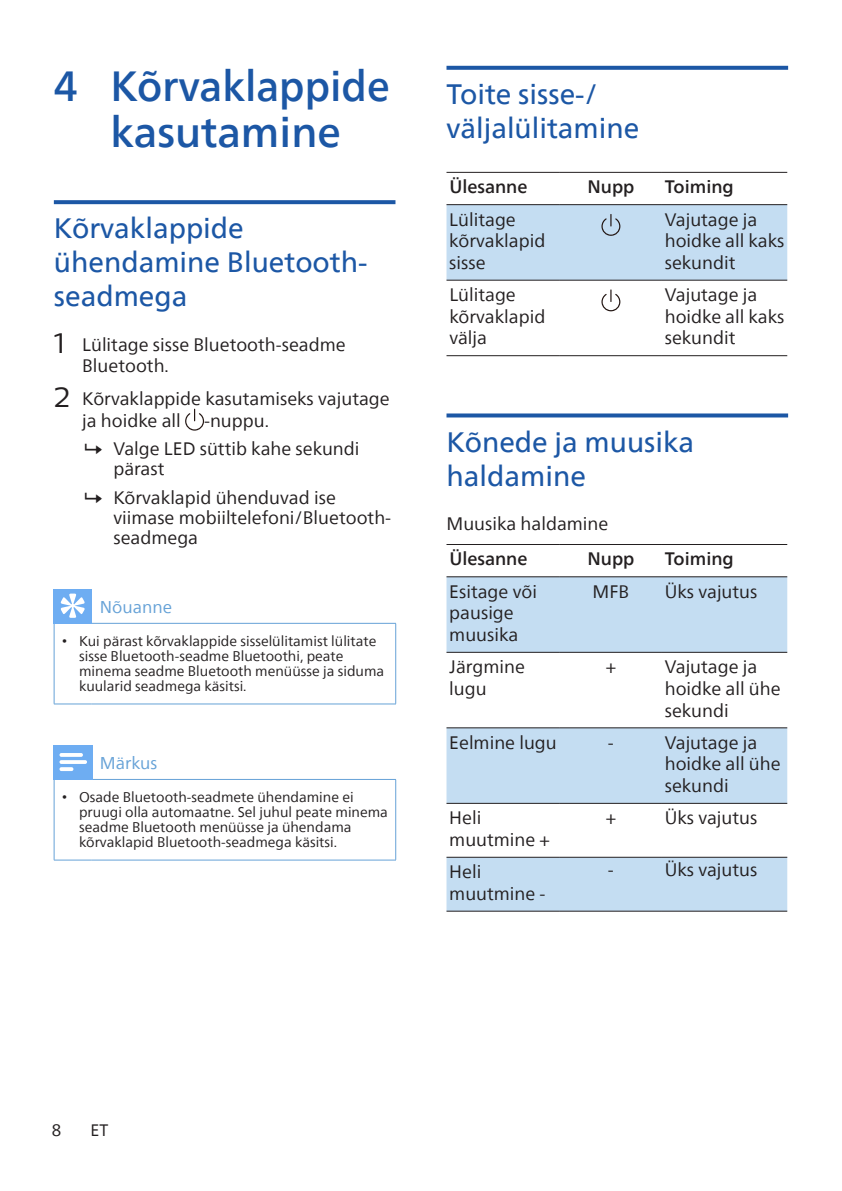
<style>
.page{position:relative;width:842px;height:1191px;background:#fff}
.page>*{position:absolute;margin:0;border:0;box-sizing:border-box;transform-origin:0 0}
.t1{font:500 42px/46px "Neue Frutiger World";color:#1c57a5;text-align:center}
.t2{font:28px/34px "Neue Frutiger World";color:#1c57a5}
.t3{font:18px/21.6px "Neue Frutiger World";color:#231f20}
.t4{font:500 18px "Neue Frutiger World";color:#231f20}
.t5{font:17px "Neue Frutiger World";color:#66a2d7}
.t6{font:16.4px "Neue Frutiger World";color:#231f20}
.t7{font:14px/15px "Neue Frutiger World";color:#231f20}
.s1{font-family:"Centrale Sans";font-size:28px}
.s2{font-family:"Arial"}
</style>
<div class="page">
<svg style="left:54px;top:200px;width:341px;height:4px"></svg>
<svg style="left:185px;top:409px;width:19px;height:21px"></svg>
<hr style="left:395px;top:623px;width:1px;height:80px;background:#66a2d7">
<hr style="left:54px;top:623px;width:1px;height:80px;background:#66a2d7">
<hr style="left:54px;top:703px;width:38px;height:1px;background:#66a2d7">
<hr style="left:92px;top:703px;width:304px;height:1px;background:#66a2d7">
<hr style="left:92px;top:623px;width:304px;height:1px;background:#66a2d7">
<hr style="left:54px;top:623px;width:38px;height:1px;background:#66a2d7">
<div style="left:54px;top:589px;width:38px;height:34px;background:#6eadf2"></div>
<svg style="left:61px;top:593px;width:24px;height:25px"></svg>
<hr style="left:395px;top:779px;width:1px;height:81px;background:#66a2d7">
<hr style="left:54px;top:779px;width:1px;height:81px;background:#66a2d7">
<hr style="left:54px;top:859px;width:38px;height:1px;background:#66a2d7">
<hr style="left:92px;top:859px;width:304px;height:1px;background:#66a2d7">
<hr style="left:92px;top:779px;width:304px;height:1px;background:#66a2d7">
<hr style="left:54px;top:779px;width:38px;height:1px;background:#66a2d7">
<div style="left:53px;top:745px;width:40px;height:34px;background:#6eadf2"></div>
<svg style="left:60px;top:753px;width:27px;height:18px"></svg>
<svg style="left:446px;top:66px;width:342px;height:4px"></svg>
<svg style="left:446px;top:413px;width:342px;height:4px"></svg>
<hr style="left:446px;top:172px;width:114px;height:1px;background:#231f20">
<hr style="left:560px;top:172px;width:102px;height:1px;background:#231f20">
<hr style="left:662px;top:172px;width:125px;height:1px;background:#231f20">
<hr style="left:446px;top:204px;width:114px;height:1px;background:#231f20">
<hr style="left:560px;top:204px;width:102px;height:1px;background:#231f20">
<hr style="left:662px;top:204px;width:125px;height:1px;background:#231f20">
<hr style="left:446px;top:280px;width:114px;height:1px;background:#231f20">
<hr style="left:560px;top:280px;width:102px;height:1px;background:#231f20">
<hr style="left:662px;top:280px;width:125px;height:1px;background:#231f20">
<hr style="left:446px;top:355px;width:114px;height:1px;background:#231f20">
<hr style="left:560px;top:355px;width:102px;height:1px;background:#231f20">
<hr style="left:662px;top:355px;width:125px;height:1px;background:#231f20">
<div style="left:446px;top:205px;width:341px;height:75px;background:#c4ddf2"></div>
<svg style="left:601px;top:289px;width:19px;height:22px"></svg>
<svg style="left:446px;top:577px;width:341px;height:333px;fill:#c4ddf2"></svg>
<hr style="left:446px;top:544px;width:114px;height:1px;background:#231f20">
<hr style="left:560px;top:544px;width:102px;height:1px;background:#231f20">
<hr style="left:662px;top:544px;width:125px;height:1px;background:#231f20">
<hr style="left:446px;top:576px;width:114px;height:1px;background:#231f20">
<hr style="left:560px;top:576px;width:102px;height:1px;background:#231f20">
<hr style="left:662px;top:576px;width:125px;height:1px;background:#231f20">
<hr style="left:446px;top:652px;width:114px;height:1px;background:#231f20">
<hr style="left:560px;top:652px;width:102px;height:1px;background:#231f20">
<hr style="left:662px;top:652px;width:125px;height:1px;background:#231f20">
<hr style="left:446px;top:727px;width:114px;height:1px;background:#231f20">
<hr style="left:560px;top:727px;width:102px;height:1px;background:#231f20">
<hr style="left:662px;top:727px;width:125px;height:1px;background:#231f20">
<hr style="left:446px;top:803px;width:114px;height:1px;background:#231f20">
<hr style="left:560px;top:803px;width:102px;height:1px;background:#231f20">
<hr style="left:662px;top:803px;width:125px;height:1px;background:#231f20">
<hr style="left:446px;top:856px;width:114px;height:1px;background:#231f20">
<hr style="left:560px;top:856px;width:102px;height:1px;background:#231f20">
<hr style="left:662px;top:856px;width:125px;height:1px;background:#231f20">
<hr style="left:446px;top:910px;width:114px;height:1px;background:#231f20">
<hr style="left:560px;top:910px;width:102px;height:1px;background:#231f20">
<hr style="left:662px;top:910px;width:125px;height:1px;background:#231f20">
<h1 class="t1" style="left:54px;top:64px;width:337px">4 Kõrvaklappide kasutamine</h1>
<h2 class="t2" style="left:54px;top:212px;width:315px">Kõrvaklappide ühendamine Bluetooth&shy;seadmega</h2>
<p class="t3" style="left:82px;top:334px;width:265px;text-indent:-28px"><span class="s1">1</span> Lülitage sisse Bluetooth-seadme<br>Bluetooth.</p>
<p class="t3" style="left:82px;top:388px;width:309px;text-indent:-28px"><span class="s1">2</span> Kõrvaklappide kasutamiseks vajutage ja hoidke all</p>
<p class="t3" style="left:113px;top:406px;width:248px;line-height:28.6px;text-align:center">-nuppu.<br>Valge LED süttib kahe sekundi</p>
<p class="t3" style="left:113px;top:455px;width:224px;line-height:28.6px">pärast<br>Kõrvaklapid ühenduvad ise</p>
<p class="t3" style="left:113px;top:508px;width:279px;line-height:20px">viimase mobiiltelefoni/Bluetooth&shy;seadmega</p>
<p class="t5" style="left:100px;top:594px;width:74px">Nõuanne</p>
<p class="t7" style="left:79px;top:633px;width:307px;text-indent:-17px"><span class="s2">•</span> Kui pärast kõrvaklappide sisselülitamist lülitate sisse Bluetooth-seadme Bluetoothi, peate minema seadme Bluetooth menüüsse ja siduma kuularid seadmega käsitsi.</p>
<p class="t5" style="left:100px;top:750px;width:59px">Märkus</p>
<p class="t7" style="left:79px;top:789px;width:310px;text-indent:-17px"><span class="s2">•</span> Osade Bluetooth-seadmete ühendamine ei pruugi olla automaatne. Sel juhul peate minema seadme Bluetooth menüüsse ja ühendama kõrvaklapid Bluetooth-seadmega käsitsi.</p>
<h2 class="t2" style="left:446px;top:78px;width:194px">Toite sisse-/ väljalülitamine</h2>
<p class="t4" style="left:449px;top:172px;width:80px">Ülesanne</p>
<p class="t4" style="left:587px;top:172px;width:49px">Nupp</p>
<p class="t4" style="left:665px;top:172px;width:71px">Toiming</p>
<p class="t3" style="left:449px;top:209px;width:98px">Lülitage kõrvaklapid sisse</p>
<p class="t3" style="left:665px;top:209px;width:121px">Vajutage ja hoidke all kaks sekundit</p>
<p class="t3" style="left:449px;top:284px;width:98px">Lülitage kõrvaklapid välja</p>
<p class="t3" style="left:665px;top:284px;width:121px">Vajutage ja hoidke all kaks sekundit</p>
<h2 class="t2" style="left:446px;top:425px;width:249px">Kõnede ja muusika haldamine</h2>
<p class="t3" style="left:446px;top:513px;width:163px">Muusika haldamine</p>
<p class="t4" style="left:449px;top:544px;width:80px">Ülesanne</p>
<p class="t4" style="left:587px;top:544px;width:49px">Nupp</p>
<p class="t4" style="left:665px;top:544px;width:71px">Toiming</p>
<p class="t3" style="left:449px;top:581px;width:89px">Esitage või pausige muusika</p>
<p class="t3" style="left:593px;top:581px;width:38px">MFB</p>
<p class="t3" style="left:665px;top:581px;width:94px">Üks vajutus</p>
<p class="t3" style="left:449px;top:656px;width:77px">Järgmine lugu</p>
<p class="t3" style="left:606px;top:656px;width:12px">+</p>
<p class="t3" style="left:665px;top:656px;width:117px">Vajutage ja hoidke all ühe sekundi</p>
<p class="t3" style="left:449px;top:732px;width:109px">Eelmine lugu</p>
<p class="t3" style="left:608px;top:732px;width:7px">-</p>
<p class="t3" style="left:665px;top:732px;width:117px">Vajutage ja hoidke all ühe sekundi</p>
<p class="t3" style="left:449px;top:807px;width:102px">Heli muutmine +</p>
<p class="t3" style="left:606px;top:807px;width:12px">+</p>
<p class="t3" style="left:665px;top:807px;width:94px">Üks vajutus</p>
<p class="t3" style="left:449px;top:861px;width:98px">Heli muutmine -</p>
<p class="t3" style="left:608px;top:859px;width:7px">-</p>
<p class="t3" style="left:665px;top:859px;width:94px">Üks vajutus</p>
<p class="t6" style="left:52px;top:1117px;width:11px">8</p>
<p class="t6" style="left:91px;top:1117px;width:19px">ET</p>
</div>
